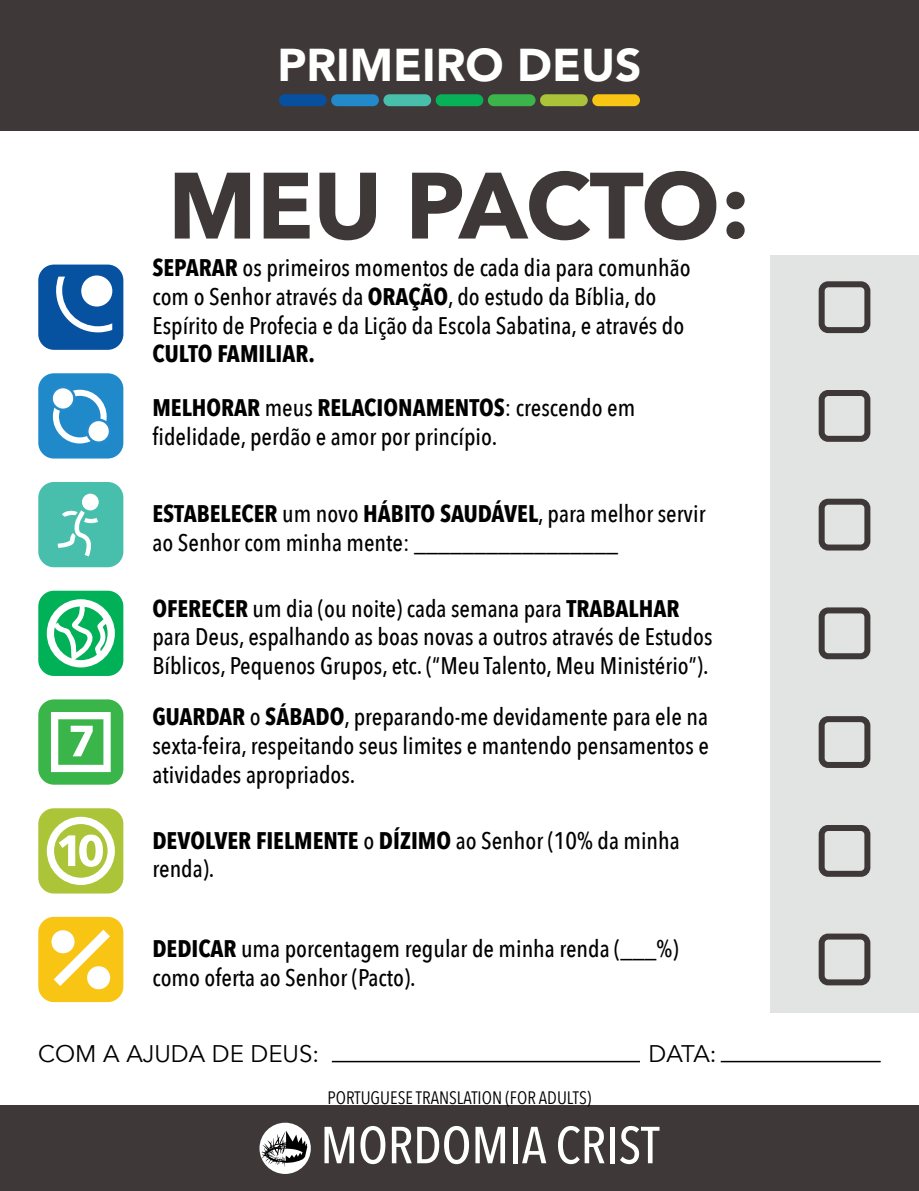
<style>
.page{position:relative;width:919px;height:1191px;background:#fff}
.page>*{position:absolute;margin:0;border:0;box-sizing:border-box;transform-origin:0 0}
.t1{font:700 93px "Avenir Next";letter-spacing:-.01em;color:#3e3938}
.t2{font:900 45.9px "Avenir";color:#fff}
.t3{font:500 24px/28.8px "Avenir Next Condensed";color:#000}
.t4{font:24px "Avenir";color:#000}
.t5{font:700 24px "Avenir Next Condensed";color:#000}
.t6{font:18px "Avenir Next Condensed";color:#000}
.s1{font-weight:700}
</style>
<div class="page">
<div style="left:0;top:0;width:918px;height:130px;background:#3e3938"></div>
<div style="left:0;top:1105px;width:918px;height:86px;background:#3e3938"></div>
<div style="left:770px;top:255px;width:148px;height:757px;background:#e2e4e4"></div>
<svg style="left:324px;top:1126px;width:30px;height:37px"></svg>
<svg style="left:360px;top:1126px;width:25px;height:38px"></svg>
<svg style="left:392px;top:1126px;width:77px;height:38px"></svg>
<svg style="left:475px;top:1126px;width:30px;height:37px"></svg>
<hr style="left:513px;top:1126px;width:4px;height:37px;background:#fff">
<svg style="left:522px;top:1126px;width:24px;height:37px"></svg>
<svg style="left:558px;top:1126px;width:46px;height:38px"></svg>
<hr style="left:610px;top:1126px;width:4px;height:37px;background:#fff">
<svg style="left:620px;top:1126px;width:39px;height:38px"></svg>
<svg style="left:259px;top:1122px;width:52px;height:52px"></svg>
<hr style="left:332px;top:1060px;width:308px;height:2px;background:#000">
<hr style="left:720px;top:1060px;width:160px;height:2px;background:#000">
<div style="left:38px;top:264px;width:85px;height:86px;background:#0651a0;border-radius:16px"></div>
<svg style="left:56px;top:276px;width:56px;height:56px"></svg>
<div style="left:81px;top:275px;width:31px;height:31px;background:#fff;border-radius:50%"></div>
<div style="left:818px;top:281px;width:52px;height:52px;border:6px solid #3e3938;border-radius:7px"></div>
<div style="left:38px;top:373px;width:85px;height:85px;background:#1f89ca;border-radius:16px"></div>
<svg style="left:52px;top:388px;width:57px;height:56px"></svg>
<div style="left:818px;top:390px;width:52px;height:52px;border:6px solid #3e3938;border-radius:7px"></div>
<div style="left:38px;top:482px;width:85px;height:85px;background:#48bfac;border-radius:16px"></div>
<div style="left:82px;top:493px;width:17px;height:17px;background:#fff;border-radius:50%"></div>
<svg style="left:58px;top:509px;width:33px;height:47px"></svg>
<div style="left:84px;top:518px;width:14px;height:6px;background:#fff;border-radius:2px"></div>
<div style="left:818px;top:499px;width:52px;height:51px;border:6px solid #3e3938;border-radius:7px"></div>
<div style="left:38px;top:590px;width:85px;height:86px;background:#00b158;border-radius:16px"></div>
<svg style="left:47px;top:599px;width:68px;height:68px"></svg>
<div style="left:818px;top:607px;width:52px;height:52px;border:6px solid #3e3938;border-radius:7px"></div>
<div style="left:38px;top:699px;width:85px;height:85px;background:#39b54a;border-radius:16px"></div>
<svg style="left:51px;top:712px;width:60px;height:60px"></svg>
<div style="left:818px;top:716px;width:52px;height:52px;border:6px solid #3e3938;border-radius:7px"></div>
<div style="left:38px;top:808px;width:85px;height:85px;background:#acc437;border-radius:16px"></div>
<svg style="left:47px;top:816px;width:68px;height:69px"></svg>
<div style="left:818px;top:825px;width:52px;height:51px;border:6px solid #3e3938;border-radius:7px"></div>
<div style="left:38px;top:917px;width:85px;height:85px;background:#f9c515;border-radius:16px"></div>
<svg style="left:51px;top:929px;width:59px;height:60px"></svg>
<div style="left:818px;top:933px;width:52px;height:52px;border:6px solid #3e3938;border-radius:7px"></div>
<div style="left:279px;top:94px;width:48px;height:12px;background:#06509f;border-radius:6px"></div>
<div style="left:331px;top:94px;width:48px;height:12px;background:#2289ca;border-radius:6px"></div>
<div style="left:383px;top:94px;width:48px;height:12px;background:#48bfab;border-radius:6px"></div>
<div style="left:435px;top:94px;width:48px;height:12px;background:#08b157;border-radius:6px"></div>
<div style="left:488px;top:94px;width:47px;height:12px;background:#3bb54a;border-radius:6px"></div>
<div style="left:540px;top:94px;width:47px;height:12px;background:#abc338;border-radius:6px"></div>
<div style="left:592px;top:94px;width:48px;height:12px;background:#f8c514;border-radius:6px"></div>
<h2 class="t2" style="left:277px;top:25px;width:365px">PRIMEIRO DEUS</h2>
<h1 class="t1" style="left:168px;top:125px;width:584px">MEU PACTO:</h1>
<p class="t3" style="left:152px;top:253px;width:539px"><span class="s1">SEPARAR</span> os primeiros momentos de cada dia para comunhão com o Senhor através da <span class="s1">ORAÇÃO</span>, do estudo da Bíblia, do<br>Espírito de Profecia e da Lição da Escola Sabatina, e através do</p>
<p class="t5" style="left:152px;top:339px;width:164px">CULTO FAMILIAR.</p>
<p class="t3" style="left:152px;top:393px;width:484px"><span class="s1">MELHORAR</span> meus <span class="s1">RELACIONAMENTOS</span>: crescendo em fidelidade, perdão e amor por princípio.</p>
<p class="t3" style="left:152px;top:499px;width:554px"><span class="s1">ESTABELECER</span> um novo <span class="s1">HÁBITO SAUDÁVEL</span>, para melhor servir ao Senhor com minha mente: _________________</p>
<p class="t3" style="left:152px;top:593px;width:561px"><span class="s1">OFERECER</span> um dia (ou noite) cada semana para <span class="s1">TRABALHAR </span>para Deus, espalhando as boas novas a outros através de Estudos<br>Bíblicos, Pequenos Grupos, etc. (“Meu Talento, Meu Ministério”).</p>
<p class="t3" style="left:152px;top:702px;width:558px;text-align:justify"><span class="s1">GUARDAR</span> o <span class="s1">SÁBADO</span>, preparando-me devidamente para ele na sexta-feira, respeitando seus limites e mantendo pensamentos e atividades apropriados.</p>
<p class="t3" style="left:152px;top:825px;width:528px"><span class="s1">DEVOLVER FIELMENTE</span> o <span class="s1">DÍZIMO</span> ao Senhor (10% da minha renda).</p>
<p class="t3" style="left:152px;top:934px;width:527px"><span class="s1">DEDICAR</span> uma porcentagem regular de minha renda (___%) como oferta ao Senhor (Pacto).</p>
<p class="t4" style="left:38px;top:1039px;width:282px">COM A AJUDA DE DEUS:</p>
<p class="t4" style="left:648px;top:1039px;width:69px">DATA:</p>
<p class="t6" style="left:327px;top:1082px;width:265px">PORTUGUESE TRANSLATION (FOR ADULTS)</p>
</div>
